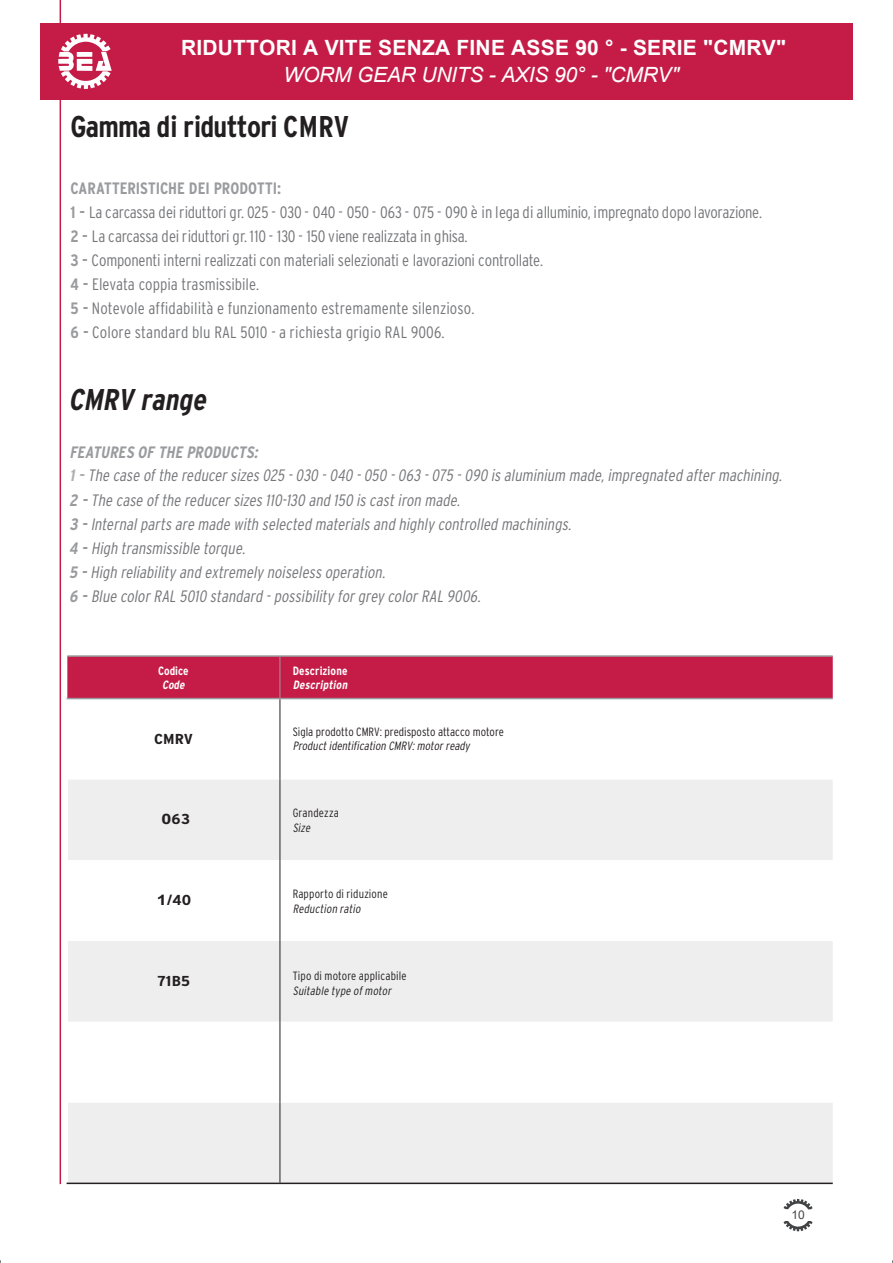
<style>
.page{position:relative;width:893px;height:1263px;background:#fff}
.page>*{position:absolute;margin:0;border:0;box-sizing:border-box;transform-origin:0 0}
.t1{font:700 condensed 30px "Interstate";letter-spacing:-.025em;color:#231f20}
.t2{font:italic 700 condensed 30px "Interstate";color:#231f20}
.t3{font:700 21px "Arial";letter-spacing:.01em;color:#fff}
.t4{font:italic 21px "Arial";letter-spacing:-.01em;color:#fff}
.t5{font:300 condensed 16.5px/24px "Interstate";letter-spacing:-.01em;color:#757679}
.t6{font:italic 300 condensed 16.5px/24px "Interstate";color:#757679}
.t7{font:700 condensed 14.4px "Interstate";letter-spacing:.005em;color:#231f20;scale:1.25 1}
.t8{font:700 14.4px "Arial";color:#231f20;scale:1.25 1}
.t9{font:300 condensed 12px "Interstate";letter-spacing:.005em;color:#231f20}
.t10{font:italic 300 condensed 12px "Interstate";color:#231f20}
.t11{font:700 condensed 12px "Interstate";letter-spacing:.005em;color:#fff}
.t12{font:italic 700 condensed 12px "Interstate";color:#fff}
.t13{font:12px "Arial";color:#424344}
.s1{font-weight:700;color:#999b9e}
.s2{font-weight:700;color:#aeafb3}
.s3{font-family:"Arial";font-stretch:normal}
.s4{font-family:"Interstate";font-stretch:condensed}
</style>
<div class="page">
<div style="left:67px;top:657px;width:766px;height:41px;background:#c51c47"></div>
<div style="left:68px;top:1102px;width:765px;height:80px;background:#eeeeef"></div>
<svg style="left:68px;top:699px;width:765px;height:403px"></svg>
<hr style="left:279px;top:657px;width:1px;height:41px;background:#999b9e">
<hr style="left:67px;top:655px;width:213px;height:2px;background:#999b9e">
<hr style="left:280px;top:655px;width:553px;height:2px;background:#999b9e">
<hr style="left:67px;top:698px;width:213px;height:1px;background:#999b9e">
<hr style="left:280px;top:698px;width:553px;height:1px;background:#999b9e">
<hr style="left:67px;top:1182px;width:213px;height:2px;background:#231f20">
<hr style="left:280px;top:1182px;width:553px;height:2px;background:#231f20">
<hr style="left:280px;top:699px;width:1px;height:80px;background:#231f20">
<hr style="left:280px;top:779px;width:1px;height:81px;background:#231f20">
<hr style="left:280px;top:860px;width:1px;height:81px;background:#231f20">
<hr style="left:280px;top:941px;width:1px;height:81px;background:#231f20">
<hr style="left:280px;top:1022px;width:1px;height:80px;background:#231f20">
<hr style="left:280px;top:1102px;width:1px;height:80px;background:#231f20">
<hr style="left:60px;top:0;width:1px;height:1184px;background:#c51c47">
<div style="left:40px;top:23px;width:813px;height:77px;background:#c51c47"></div>
<svg style="left:58px;top:34px;width:54px;height:55px"></svg>
<svg style="left:783px;top:1199px;width:29px;height:10px"></svg>
<svg style="left:783px;top:1221px;width:29px;height:10px"></svg>
<p class="t3" style="left:181px;top:33px;width:606px">RIDUTTORI A VITE SENZA FINE ASSE 90 ° - SERIE "CMRV"</p>
<p class="t4" style="left:283px;top:61px;width:397px">WORM GEAR UNITS - AXIS 90° - "CMRV"</p>
<h1 class="t1" style="left:70px;top:109px;width:280px">Gamma di riduttori CMRV</h1>
<p class="t5" style="left:70px;top:176px;width:693px"><span class="s1">CARATTERISTICHE DEI PRODOTTI:<br>1 -</span> La carcassa dei riduttori gr. 025 - 030 - 040 - 050 - 063 - 075 - 090 è in lega di alluminio, impregnato dopo lavorazione.<br><span class="s1">2 -</span> La carcassa dei riduttori gr. 110 - 130 - 150 viene realizzata in ghisa.<br><span class="s1">3 -</span> Componenti interni realizzati con materiali selezionati e lavorazioni controllate.<br><span class="s1">4 -</span> Elevata coppia trasmissibile.<br><span class="s1">5 -</span> Notevole affidabilità e funzionamento estremamente silenzioso.<br><span class="s1">6 -</span> Colore standard blu RAL 5010 - a richiesta grigio RAL 9006.</p>
<h1 class="t2" style="left:68px;top:382px;width:145px">CMRV range</h1>
<p class="t6" style="left:69px;top:440px;width:717px;line-height:22.8px"><span class="s1">FEATURES OF THE PRODUCTS:<br></span><span class="s2">1-</span> The case ofthe reducersizes 025 -030 -040 -050 -063 -075 -090 is aluminium made,impregnated aftermachining.</p>
<p class="t6" style="left:69px;top:488px;width:506px"><span class="s1">2 -</span>The case ofthe reducersizes 110-130 and 150 is castiron made.<br><span class="s1">3 -</span>Internalparts are made with selected materials and highly controlled machinings.<br><span class="s1">4 -</span> High transmissible torque.<br><span class="s1">5 -</span> High reliability and extremely noiseless operation.<br><span class="s1">6 -</span> Blue colorRAL 5010 standard -possibility forgrey colorRAL 9006.</p>
<p class="t11" style="left:158px;top:664px;width:32px">Codice</p>
<p class="t12" style="left:162px;top:678px;width:26px">Code</p>
<p class="t11" style="left:293px;top:664px;width:56px">Descrizione</p>
<p class="t12" style="left:293px;top:678px;width:58px">Description</p>
<p class="t7" style="left:154px;top:730px;width:33px">CMRV</p>
<p class="t9" style="left:293px;top:725px;width:213px">Sigla prodotto CMRV: predisposto attacco motore</p>
<p class="t10" style="left:293px;top:739px;width:181px">Productidentification CMRV:motorready</p>
<p class="t7" style="left:161px;top:811px;width:25px"><span class="s3">0</span>63</p>
<p class="t9" style="left:293px;top:806px;width:48px">Grandezza</p>
<p class="t10" style="left:293px;top:821px;width:21px">Size</p>
<p class="t8" style="left:157px;top:889px;width:29px">1/<span class="s4">40</span></p>
<p class="t9" style="left:293px;top:887px;width:97px">Rapporto di riduzione</p>
<p class="t10" style="left:293px;top:902px;width:72px">Reduction ratio</p>
<p class="t7" style="left:157px;top:973px;width:28px">71B5</p>
<p class="t9" style="left:293px;top:969px;width:115px">Tipo di motore applicabile</p>
<p class="t10" style="left:293px;top:984px;width:102px">Suitable type ofmotor</p>
<p class="t13" style="left:791px;top:1206px;width:15px">10</p>
</div>
